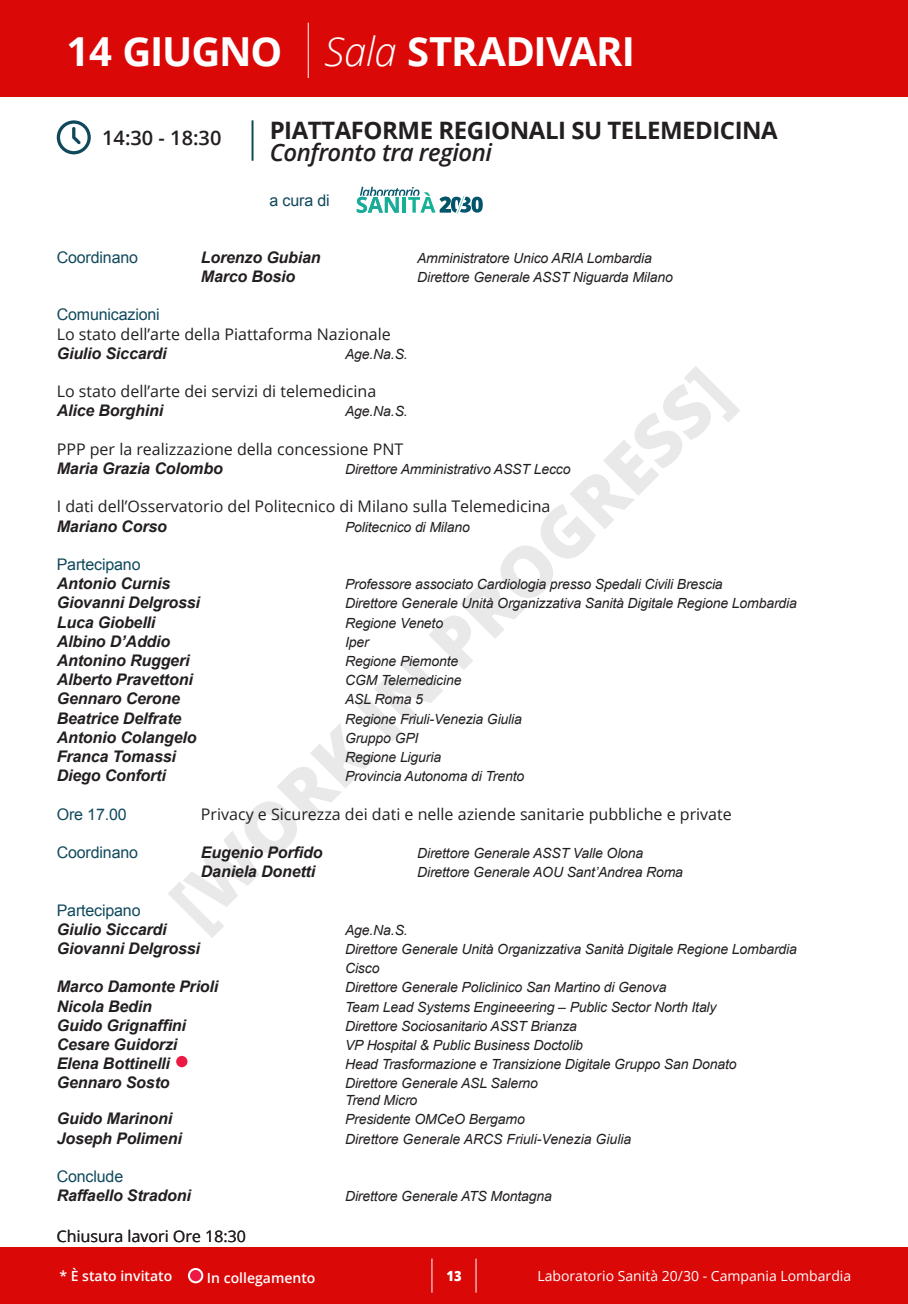
<style>
.page{position:relative;width:908px;height:1304px;background:#fff}
.page>*{position:absolute;margin:0;border:0;box-sizing:border-box;transform-origin:0 0}
.t1{font:700 40px "Open Sans";letter-spacing:-.03em;color:#fff}
.t2{font:700 24px/22px "Open Sans";letter-spacing:-.02em;color:#231f20}
.t3{font:600 20px "Open Sans";color:#231f20}
.t4{font:italic 700 16px "Arial";letter-spacing:-.01em;color:#231f20}
.t5{font:16px "Open Sans";color:#231f20}
.t6{font:16px "Arial";letter-spacing:-.01em;color:#10495c}
.t7{font:italic 14px "Arial";letter-spacing:-.01em;color:#231f20}
.t8{font:14px "Open Sans";color:#fff}
.t9{font:600 14px "Open Sans";color:#fff}
.t10{font:800 14px "Open Sans";color:#fff;scale:.92 1}
.s1{font-weight:300;font-style:italic}
.s2{font-weight:600;font-style:italic}
</style>
<div class="page">
<svg style="left:168px;top:366px;width:572px;height:572px"></svg>
<div style="left:0;top:1247px;width:907px;height:57px;background:#db0808"></div>
<hr style="left:431px;top:1259px;width:1px;height:34px;background:#fff">
<hr style="left:475px;top:1259px;width:1px;height:34px;background:#fff">
<div style="left:189px;top:1269px;width:13px;height:13px;background:#ed1943;border-radius:50%"></div>
<div style="left:188px;top:1268px;width:15px;height:15px;border:2px solid #fff;border-radius:50%"></div>
<div style="left:0;top:0;width:907px;height:97px;background:#db0808"></div>
<hr style="left:0;top:1247px;width:1px;height:57px;background:#10495c">
<hr style="left:307px;top:23px;width:1px;height:55px;background:#fff">
<div style="left:175px;top:1055px;width:13px;height:13px;background:#ed1943;border-radius:50%"></div>
<div style="left:174px;top:1054px;width:15px;height:15px;border:2px solid #fff;border-radius:50%"></div>
<svg style="left:57px;top:120px;width:34px;height:34px"></svg>
<hr style="left:251px;top:120px;width:2px;height:41px;background:#10495c">
<svg style="left:356px;top:187px;width:126px;height:27px"></svg>
<p class="t1" style="left:66px;top:23px;width:217px">14 GIUGNO</p>
<p class="t1" style="left:324px;top:23px;width:312px"><span class="s1">Sala</span> STRADIVARI</p>
<p class="t3" style="left:102px;top:124px;width:121px">14:30 - 18:30</p>
<p class="t2" style="left:269px;top:118px;width:509px">PIATTAFORME REGIONALI SU TELEMEDICINA<br><span class="s2">Confronto tra regioni</span></p>
<p class="t6" style="left:269px;top:190px;width:62px">a cura di</p>
<p class="t6" style="left:57px;top:247px;width:83px">Coordinano</p>
<p class="t4" style="left:201px;top:247px;width:121px">Lorenzo Gubian</p>
<p class="t7" style="left:417px;top:249px;width:236px">Amministratore Unico ARIA Lombardia</p>
<p class="t4" style="left:201px;top:266px;width:96px">Marco Bosio</p>
<p class="t7" style="left:417px;top:268px;width:257px">Direttore Generale ASST Niguarda Milano</p>
<p class="t6" style="left:57px;top:304px;width:104px">Comunicazioni</p>
<p class="t5" style="left:57px;top:323px;width:335px">Lo stato dell’arte della Piattaforma Nazionale</p>
<p class="t4" style="left:57px;top:343px;width:111px">Giulio Siccardi</p>
<p class="t7" style="left:345px;top:345px;width:64px">Age.Na.S.</p>
<p class="t5" style="left:57px;top:380px;width:321px">Lo stato dell’arte dei servizi di telemedicina</p>
<p class="t4" style="left:57px;top:400px;width:108px">Alice Borghini</p>
<p class="t7" style="left:345px;top:402px;width:64px">Age.Na.S.</p>
<p class="t5" style="left:57px;top:438px;width:348px">PPP per la realizzazione della concessione PNT</p>
<p class="t4" style="left:57px;top:458px;width:167px">Maria Grazia Colombo</p>
<p class="t7" style="left:345px;top:460px;width:227px">Direttore Amministrativo ASST Lecco</p>
<p class="t5" style="left:57px;top:496px;width:495px">I dati dell’Osservatorio del Politecnico di Milano sulla Telemedicina</p>
<p class="t4" style="left:57px;top:516px;width:112px">Mariano Corso</p>
<p class="t7" style="left:345px;top:518px;width:126px">Politecnico di Milano</p>
<p class="t6" style="left:57px;top:554px;width:85px">Partecipano</p>
<p class="t4" style="left:57px;top:573px;width:115px">Antonio Curnis</p>
<p class="t7" style="left:345px;top:575px;width:379px">Professore associato Cardiologia presso Spedali Civili Brescia</p>
<p class="t4" style="left:57px;top:592px;width:145px">Giovanni Delgrossi</p>
<p class="t7" style="left:345px;top:594px;width:453px">Direttore Generale Unità Organizzativa Sanità Digitale Regione Lombardia</p>
<p class="t4" style="left:57px;top:612px;width:100px">Luca Giobelli</p>
<p class="t7" style="left:345px;top:614px;width:100px">Regione Veneto</p>
<p class="t4" style="left:57px;top:631px;width:115px">Albino D’Addio</p>
<p class="t7" style="left:345px;top:633px;width:25px">Iper</p>
<p class="t4" style="left:57px;top:650px;width:134px">Antonino Ruggeri</p>
<p class="t7" style="left:345px;top:652px;width:115px">Regione Piemonte</p>
<p class="t4" style="left:57px;top:669px;width:137px">Alberto Pravettoni</p>
<p class="t7" style="left:345px;top:671px;width:118px">CGM Telemedicine</p>
<p class="t4" style="left:57px;top:688px;width:125px">Gennaro Cerone</p>
<p class="t7" style="left:345px;top:690px;width:79px">ASL Roma 5</p>
<p class="t4" style="left:57px;top:708px;width:126px">Beatrice Delfrate</p>
<p class="t7" style="left:345px;top:710px;width:178px">Regione Friuli-Venezia Giulia</p>
<p class="t4" style="left:57px;top:727px;width:141px">Antonio Colangelo</p>
<p class="t7" style="left:345px;top:729px;width:75px">Gruppo GPI</p>
<p class="t4" style="left:57px;top:746px;width:121px">Franca Tomassi</p>
<p class="t7" style="left:345px;top:748px;width:98px">Regione Liguria</p>
<p class="t4" style="left:57px;top:765px;width:111px">Diego Conforti</p>
<p class="t7" style="left:345px;top:767px;width:181px">Provincia Autonoma di Trento</p>
<p class="t6" style="left:57px;top:804px;width:71px">Ore 17.00</p>
<p class="t5" style="left:201px;top:803px;width:532px">Privacy e Sicurezza dei dati e nelle aziende sanitarie pubbliche e private</p>
<p class="t6" style="left:57px;top:842px;width:83px">Coordinano</p>
<p class="t4" style="left:201px;top:842px;width:123px">Eugenio Porfido</p>
<p class="t7" style="left:417px;top:844px;width:228px">Direttore Generale ASST Valle Olona</p>
<p class="t4" style="left:201px;top:861px;width:116px">Daniela Donetti</p>
<p class="t7" style="left:417px;top:863px;width:267px">Direttore Generale AOU Sant’Andrea Roma</p>
<p class="t6" style="left:57px;top:900px;width:85px">Partecipano</p>
<p class="t4" style="left:57px;top:919px;width:111px">Giulio Siccardi</p>
<p class="t7" style="left:345px;top:921px;width:64px">Age.Na.S.</p>
<p class="t4" style="left:57px;top:938px;width:145px">Giovanni Delgrossi</p>
<p class="t7" style="left:345px;top:940px;width:453px">Direttore Generale Unità Organizzativa Sanità Digitale Regione Lombardia</p>
<p class="t7" style="left:345px;top:959px;width:36px">Cisco</p>
<p class="t4" style="left:57px;top:976px;width:163px">Marco Damonte Prioli</p>
<p class="t7" style="left:345px;top:978px;width:323px">Direttore Generale Policlinico San Martino di Genova</p>
<p class="t4" style="left:57px;top:996px;width:97px">Nicola Bedin</p>
<p class="t7" style="left:345px;top:998px;width:373px">Team Lead Systems Engineeering – Public Sector North Italy</p>
<p class="t4" style="left:57px;top:1015px;width:131px">Guido Grignaffini</p>
<p class="t7" style="left:345px;top:1017px;width:233px">Direttore Sociosanitario ASST Brianza</p>
<p class="t4" style="left:57px;top:1034px;width:122px">Cesare Guidorzi</p>
<p class="t7" style="left:345px;top:1036px;width:239px">VP Hospital &amp; Public Business Doctolib</p>
<p class="t4" style="left:57px;top:1053px;width:115px">Elena Bottinelli</p>
<p class="t7" style="left:345px;top:1055px;width:393px">Head Trasformazione e Transizione Digitale Gruppo San Donato</p>
<p class="t4" style="left:57px;top:1072px;width:114px">Gennaro Sosto</p>
<p class="t7" style="left:345px;top:1074px;width:194px">Direttore Generale ASL Salerno</p>
<p class="t7" style="left:345px;top:1091px;width:74px">Trend Micro</p>
<p class="t4" style="left:57px;top:1108px;width:117px">Guido Marinoni</p>
<p class="t7" style="left:345px;top:1110px;width:181px">Presidente OMCeO Bergamo</p>
<p class="t4" style="left:57px;top:1128px;width:126px">Joseph Polimeni</p>
<p class="t7" style="left:345px;top:1130px;width:288px">Direttore Generale ARCS Friuli-Venezia Giulia</p>
<p class="t6" style="left:57px;top:1166px;width:68px">Conclude</p>
<p class="t4" style="left:57px;top:1185px;width:135px">Raffaello Stradoni</p>
<p class="t7" style="left:345px;top:1187px;width:208px">Direttore Generale ATS Montagna</p>
<p class="t5" style="left:57px;top:1225px;width:191px">Chiusura lavori Ore 18:30</p>
<p class="t9" style="left:59px;top:1266px;width:114px">* È stato invitato</p>
<p class="t9" style="left:207px;top:1269px;width:110px">In collegamento</p>
<p class="t10" style="left:446px;top:1265px;width:18px">13</p>
<p class="t8" style="left:537px;top:1266px;width:315px">Laboratorio Sanità 20/30 - Campania Lombardia</p>
</div>
